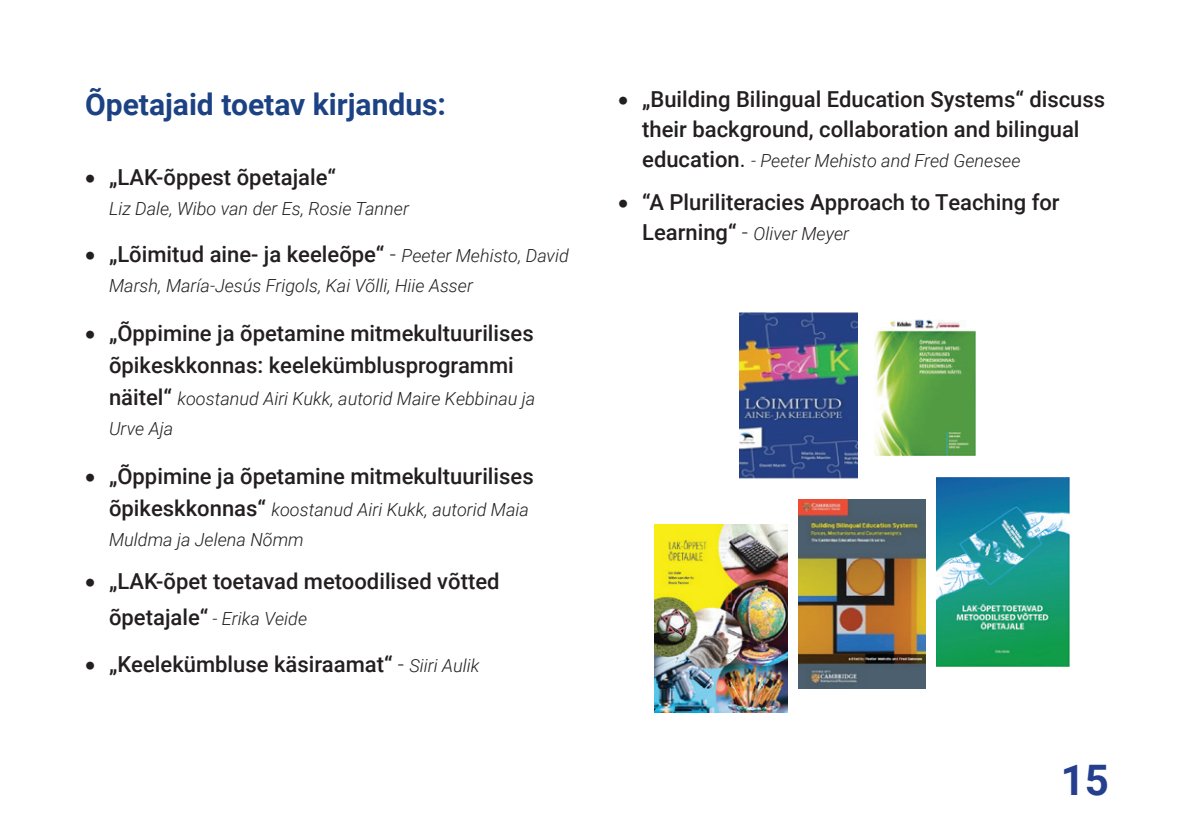
<style>
.page{position:relative;width:1191px;height:840px;background:#fff}
.page>*{position:absolute;margin:0;border:0;box-sizing:border-box;transform-origin:0 0}
.t1{font:700 42px "Roboto";color:#253f8e}
.t2{font:700 30px "Roboto";color:#1c4284}
.t3{font:500 22px/32px "Roboto";color:#231f20;text-align:center}
.t4{font:italic 300 18px/30px "Roboto";color:#231f20}
.s1{font-weight:300}
.s2{font-weight:300;font-style:italic;font-size:18px}
.s3{font-weight:500;font-style:normal;font-size:22px}
.s4{font-weight:400;font-style:normal;font-size:22px}
.s5{font-style:normal;font-size:22px}
</style>
<div class="page">
<img style="left:654px;top:524px;width:133px;height:188px">
<img style="left:739px;top:312px;width:118px;height:167px">
<img style="left:874px;top:319px;width:101px;height:136px">
<img style="left:936px;top:477px;width:133px;height:188px">
<img style="left:798px;top:499px;width:127px;height:188px">
<h2 class="t2" style="left:85px;top:83px;width:362px">Õpetajaid toetav kirjandus:</h2>
<p class="t3" style="left:85px;top:160px;width:252px">• „LAK-õppest õpetajale“</p>
<p class="t4" style="left:109px;top:192px;width:301px">Liz Dale, Wibo van der Es, Rosie Tanner</p>
<p class="t3" style="left:85px;top:237px;width:485px">• „Lõimitud aine- ja keeleõpe“ <span class="s1">-</span> <span class="s2">Peeter Mehisto, David</span></p>
<p class="t4" style="left:109px;top:269px;width:365px">Marsh, María-Jesús Frigols, Kai Võlli, Hiie Asser</p>
<p class="t3" style="left:85px;top:316px;width:450px">• „Õppimine ja õpetamine mitmekultuurilises õpikeskkonnas: keelekümblusprogrammi</p>
<p class="t4" style="left:109px;top:382px;width:428px"><span class="s3">näitel“</span> koostanud Airi Kukk, autorid Maire Kebbinau ja<br>Urve Aja</p>
<p class="t3" style="left:85px;top:459px;width:450px">• „Õppimine ja õpetamine mitmekultuurilises</p>
<p class="t4" style="left:109px;top:493px;width:421px"><span class="s3">õpikeskkonnas“</span> koostanud Airi Kukk, autorid Maia<br>Muldma ja Jelena Nõmm</p>
<p class="t3" style="left:85px;top:564px;width:416px">• „LAK-õpet toetavad metoodilised võtted</p>
<p class="t4" style="left:109px;top:602px;width:200px"><span class="s3">õpetajale“</span> - Erika Veide</p>
<p class="t3" style="left:85px;top:647px;width:396px">• „Keelekümbluse käsiraamat“ <span class="s1">-</span> <span class="s2">Siiri Aulik</span></p>
<p class="t3" style="left:618px;top:83px;width:488px;line-height:30px">• „Building Bilingual Education Systems“ discuss their background, collaboration and bilingual</p>
<p class="t4" style="left:642px;top:144px;width:380px"><span class="s3">education</span><span class="s4">.</span> - Peeter Mehisto and Fred Genesee</p>
<p class="t3" style="left:618px;top:185px;width:443px">• “A Pluriliteracies Approach to Teaching for</p>
<p class="t4" style="left:642px;top:217px;width:208px"><span class="s3">Learning“</span> <span class="s5">-</span> Oliver Meyer</p>
<h1 class="t1" style="left:1060px;top:750px;width:50px">15</h1>
</div>
